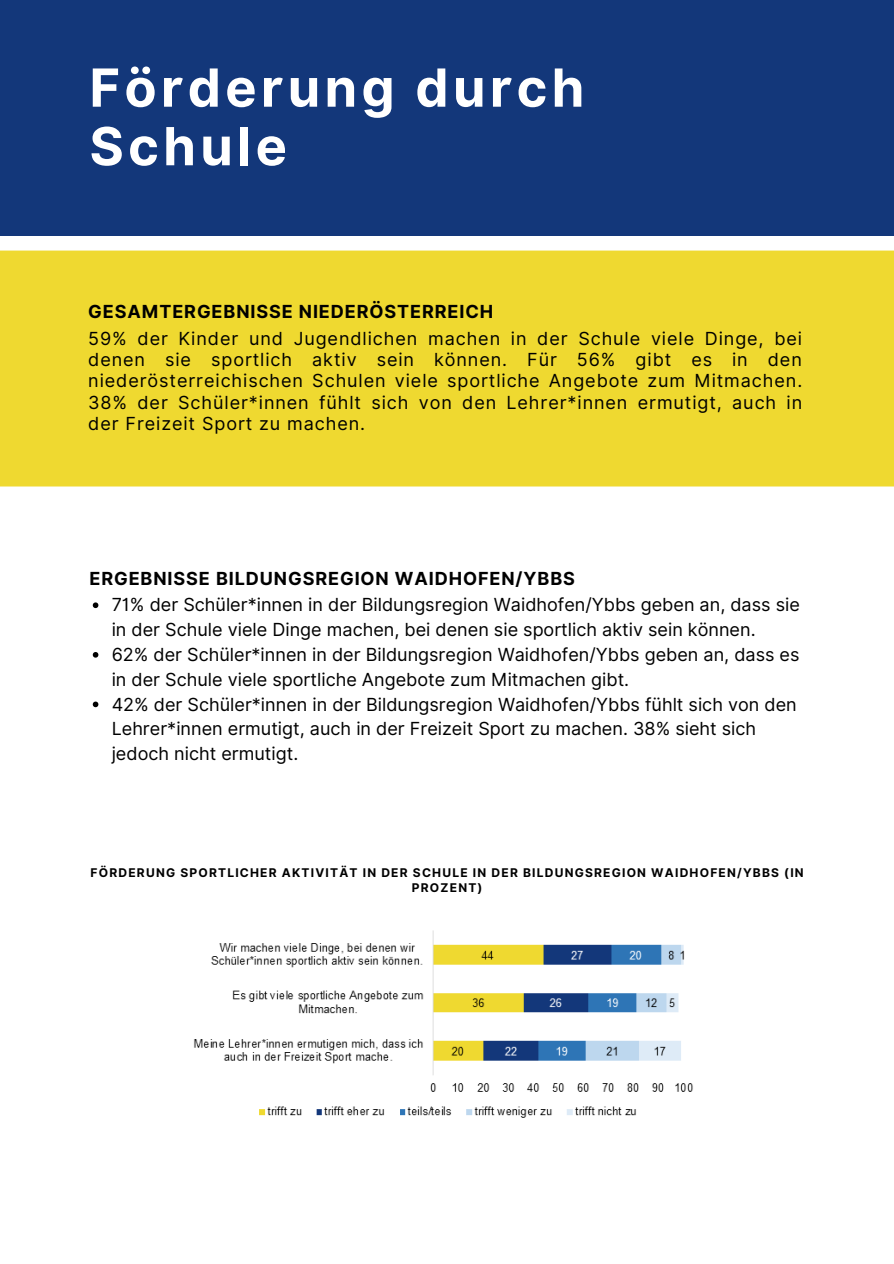
<style>
.page{position:relative;width:894px;height:1264px;background:#fff}
.page>*{position:absolute;margin:0;border:0;box-sizing:border-box;transform-origin:0 0}
.t1{font:700 52.5px/58.5px "Inter";letter-spacing:.08em;color:#fff}
.t2{font:18px/24.8px "Inter";color:#000}
.t3{font:700 18px "Inter";letter-spacing:.05em;color:#000}
.t4{font:700 12px/15.8px "Inter";letter-spacing:.1em;color:#000;text-align:center}
</style>
<div class="page">
<div style="left:0;top:0;width:893px;height:236px;background:#13377a"></div>
<svg style="left:93px;top:602px;width:5px;height:6px"></svg>
<svg style="left:93px;top:652px;width:5px;height:5px"></svg>
<svg style="left:93px;top:701px;width:5px;height:6px"></svg>
<div style="left:0;top:250px;width:893px;height:236px;background:#efd930"></div>
<img style="left:194px;top:930px;width:499px;height:188px">
<h1 class="t1" style="left:89px;top:58px;width:496px">Förderung durch<br>Schule</h1>
<p class="t3" style="left:88px;top:301px;width:406px">GESAMTERGEBNISSE NIEDERÖSTERREICH</p>
<p class="t2" style="left:88px;top:327px;width:715px;line-height:21.5px;text-align:justify">59% der Kinder und Jugendlichen machen in der Schule viele Dinge, bei denen sie sportlich aktiv sein können. Für 56% gibt es in den niederösterreichischen Schulen viele sportliche Angebote zum Mitmachen.<br>38% der Schüler*innen fühlt sich von den Lehrer*innen ermutigt, auch in der Freizeit Sport zu machen.</p>
<p class="t3" style="left:89px;top:567px;width:487px">ERGEBNISSE BILDUNGSREGION WAIDHOFEN/YBBS</p>
<p class="t2" style="left:112px;top:592px;width:689px">71% der Schüler*innen in der Bildungsregion Waidhofen/Ybbs geben an, dass sie in der Schule viele Dinge machen, bei denen sie sportlich aktiv sein können.<br>62% der Schüler*innen in der Bildungsregion Waidhofen/Ybbs geben an, dass es in der Schule viele sportliche Angebote zum Mitmachen gibt.<br>42% der Schüler*innen in der Bildungsregion Waidhofen/Ybbs fühlt sich von den Lehrer*innen ermutigt, auch in der Freizeit Sport zu machen. 38% sieht sich jedoch nicht ermutigt.</p>
<p class="t4" style="left:91px;top:864px;width:714px">FÖRDERUNG SPORTLICHER AKTIVITÄT IN DER SCHULE IN DER BILDUNGSREGION WAIDHOFEN/YBBS (IN<br>PROZENT)</p>
</div>
